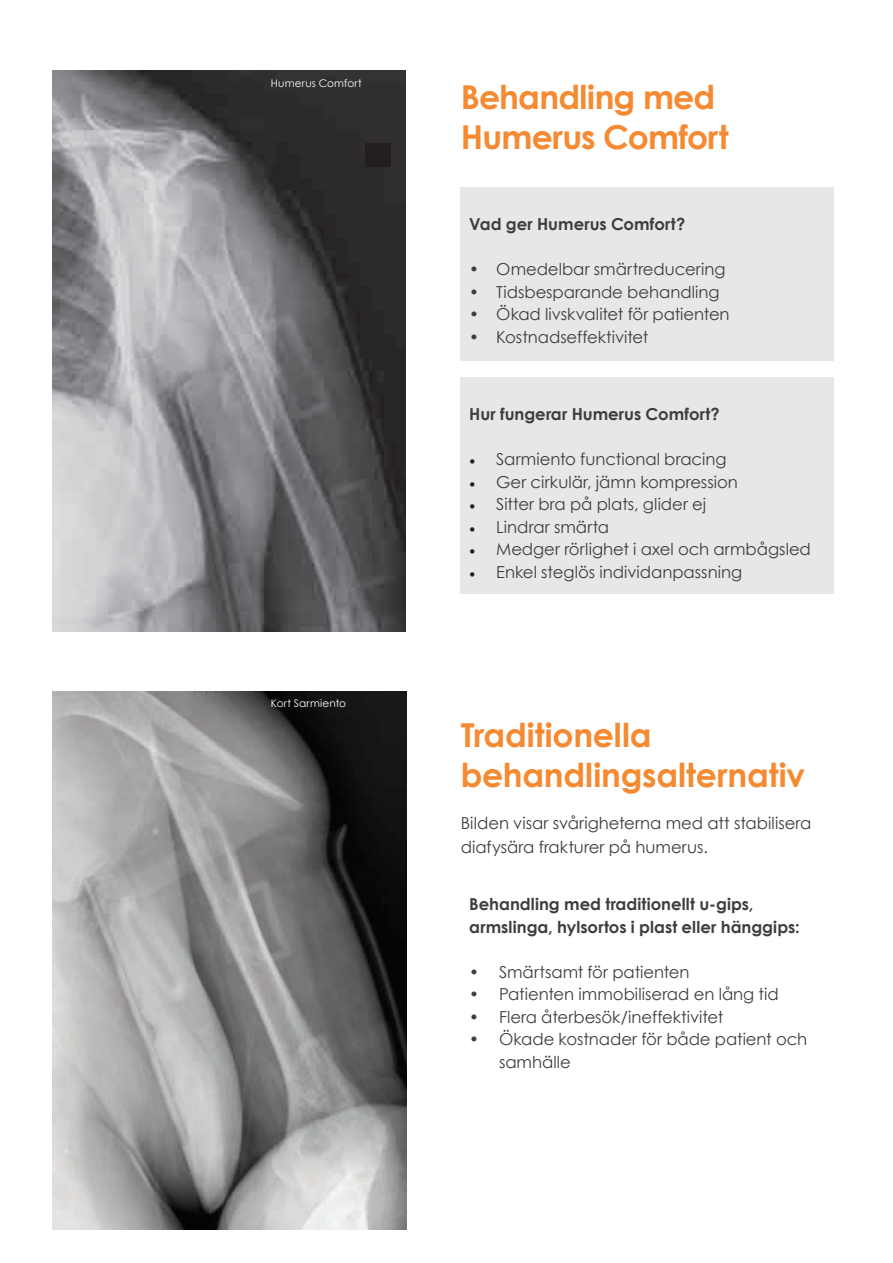
<style>
.page{position:relative;width:893px;height:1263px;background:#fff}
.page>*{position:absolute;margin:0;border:0;box-sizing:border-box;transform-origin:0 0}
.t1{font:700 33px/39.6px "Century Gothic";letter-spacing:-.01em;color:#f58a32}
.t2{font:16.5px/22.5px "Century Gothic";color:#3e3e3f}
.t3{font:700 16.5px/22.5px "Century Gothic";color:#3e3e3f}
.t4{font:10.5px "Century Gothic";letter-spacing:.02em;color:#fff}
.s1{font-weight:700}
.s2{font-family:"Minion Pro";color:#231f20}
</style>
<div class="page">
<img style="left:53px;top:71px;width:353px;height:560px">
<div style="left:366px;top:143px;width:25px;height:23px;background:#231f20"></div>
<div style="left:461px;top:377px;width:373px;height:216px;background:#e7e7e9"></div>
<div style="left:461px;top:187px;width:373px;height:173px;background:#e7e7e9"></div>
<img style="left:53px;top:691px;width:354px;height:539px">
<p class="t4" style="left:271px;top:76px;width:93px">Humerus Comfort</p>
<p class="t4" style="left:271px;top:696px;width:77px">Kort Sarmiento</p>
<h1 class="t1" style="left:461px;top:76px;width:269px">Behandling med<br>Humerus Comfort</h1>
<p class="t3" style="left:469px;top:213px;width:218px">Vad ger Humerus Comfort?</p>
<p class="t2" style="left:469px;top:258px;width:258px"><span class="s1">•</span> Omedelbar smärtreducering</p>
<p class="t2" style="left:469px;top:280px;width:252px"><span class="s1">•</span> Tidsbesparande behandling</p>
<p class="t2" style="left:469px;top:303px;width:262px"><span class="s1">•</span> Ökad livskvalitet för patienten</p>
<p class="t2" style="left:469px;top:325px;width:181px"><span class="s1">•</span> Kostnadseffektivitet</p>
<p class="t3" style="left:469px;top:403px;width:252px">Hur fungerar Humerus Comfort?</p>
<p class="t2" style="left:469px;top:448px;width:259px"><span class="s2">•</span> Sarmiento functional bracing</p>
<p class="t2" style="left:469px;top:470px;width:270px"><span class="s2">•</span> Ger cirkulär, jämn kompression</p>
<p class="t2" style="left:469px;top:493px;width:238px"><span class="s2">•</span> Sitter bra på plats, glider ej</p>
<p class="t2" style="left:469px;top:515px;width:141px"><span class="s2">•</span> Lindrar smärta</p>
<p class="t2" style="left:469px;top:538px;width:343px"><span class="s2">•</span> Medger rörlighet i axel och armbågsled</p>
<p class="t2" style="left:469px;top:560px;width:275px"><span class="s2">•</span> Enkel steglös individanpassning</p>
<h1 class="t1" style="left:461px;top:715px;width:346px">Traditionella behandlingsalternativ</h1>
<p class="t2" style="left:461px;top:810px;width:352px;line-height:24px">Bilden visar svårigheterna med att stabilisera diafysära frakturer på humerus.</p>
<p class="t3" style="left:469px;top:893px;width:332px">Behandling med traditionellt u-gips, armslinga, hylsortos i plast eller hänggips:</p>
<p class="t2" style="left:469px;top:960px;width:222px"><span class="s1">•</span> Smärtsamt för patienten</p>
<p class="t2" style="left:469px;top:983px;width:311px"><span class="s1">•</span> Patienten immobiliserad en lång tid</p>
<p class="t2" style="left:469px;top:1005px;width:256px"><span class="s1">•</span> Flera återbesök/ineffektivitet</p>
<p class="t2" style="left:499px;top:1028px;width:310px;text-indent:-30px"><span class="s1">•</span> Ökade kostnader för både patient och samhälle</p>
</div>
